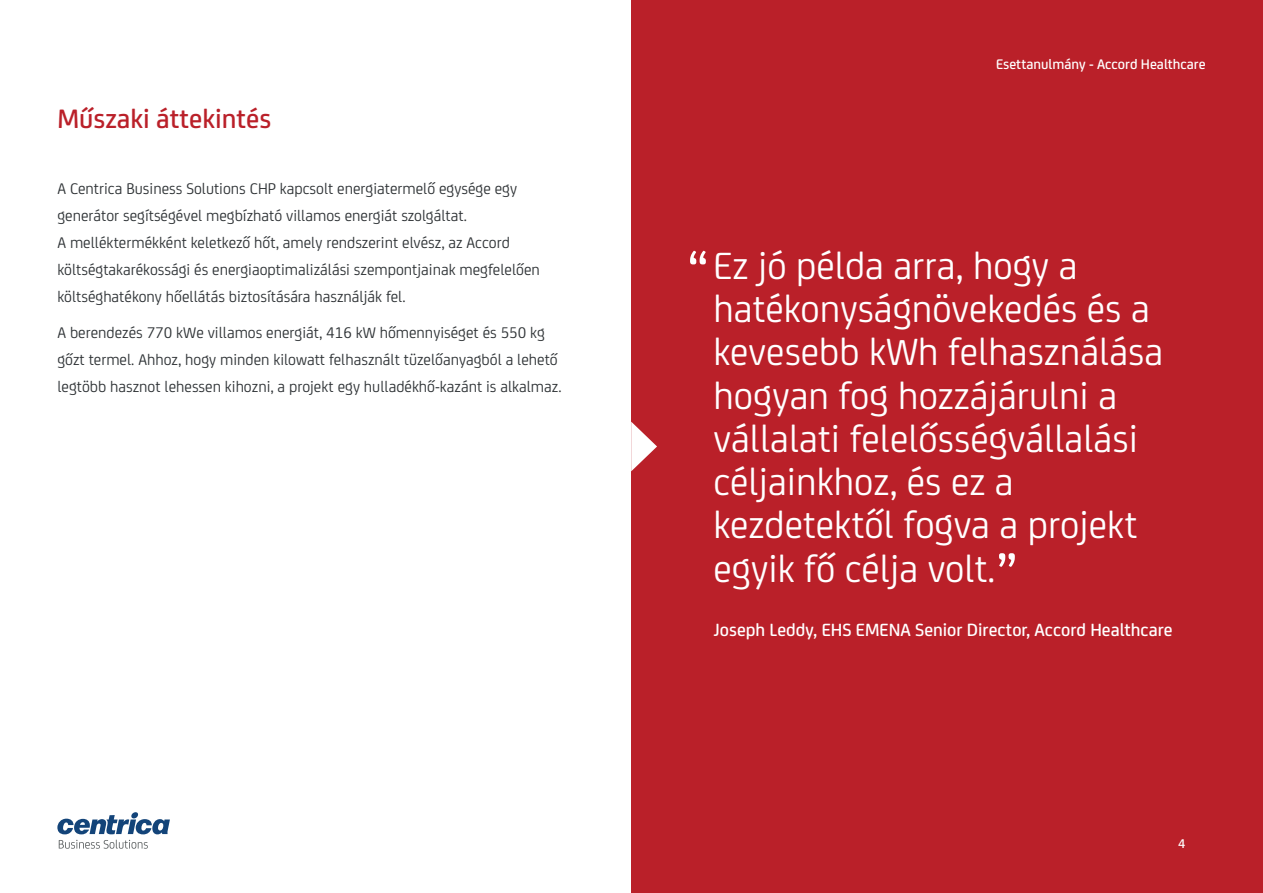
<style>
.page{position:relative;width:1263px;height:893px;background:#fff}
.page>*{position:absolute;margin:0;border:0;box-sizing:border-box;transform-origin:0 0}
.t1{font:40.5px/43.2px "FS Joey Pro";color:#fff}
.t2{font:500 28.5px "FS Joey Pro";color:#ba2029}
.t3{font:500 18.9px "FS Joey Pro";color:#fff}
.t4{font:16.5px/27px "FS Joey Pro";color:#2f3336}
.t5{font:500 14.85px "FS Joey Pro";color:#fff}
.t6{font:500 13.5px "FS Joey Pro";color:#fff}
.s1{font-size:60.75px}
</style>
<div class="page">
<div style="left:631px;top:0;width:632px;height:893px;background:#ba2029"></div>
<svg style="left:631px;top:422px;width:26px;height:49px"></svg>
<svg style="left:57px;top:812px;width:113px;height:22px"></svg>
<svg style="left:59px;top:840px;width:89px;height:9px"></svg>
<h2 class="t2" style="left:57px;top:97px;width:215px">Műszaki áttekintés</h2>
<p class="t4" style="left:57px;top:174px;width:484px">A Centrica Business Solutions CHP kapcsolt energiatermelő egysége egy generátor segítségével megbízható villamos energiát szolgáltat.<br>A melléktermékként keletkező hőt, amely rendszerint elvész, az Accord költségtakarékossági és energiaoptimalizálási szempontjainak megfelelően költséghatékony hőellátás biztosítására használják fel.</p>
<p class="t4" style="left:57px;top:318px;width:506px">A berendezés 770 kWe villamos energiát, 416 kW hőmennyiséget és 550 kg gőzt termel. Ahhoz, hogy minden kilowatt felhasznált tüzelőanyagból a lehető legtöbb hasznot lehessen kihozni, a projekt egy hulladékhő-kazánt is alkalmaz.</p>
<p class="t5" style="left:996px;top:53px;width:211px">Esettanulmány - Accord Healthcare</p>
<h1 class="t1" style="left:713px;top:242px;width:451px;text-indent:-27px"><span class="s1">“</span>Ez jó példa arra, hogy a hatékonyságnövekedés és a kevesebb kWh felhasználása hogyan fog hozzájárulni a vállalati felelősségvállalási céljainkhoz, és ez a kezdetektől fogva a projekt egyik fő célja volt.<span class="s1">”</span></h1>
<p class="t3" style="left:713px;top:616px;width:461px">Joseph Leddy, EHS EMENA Senior Director, Accord Healthcare</p>
<p class="t6" style="left:1178px;top:834px;width:9px">4</p>
</div>
